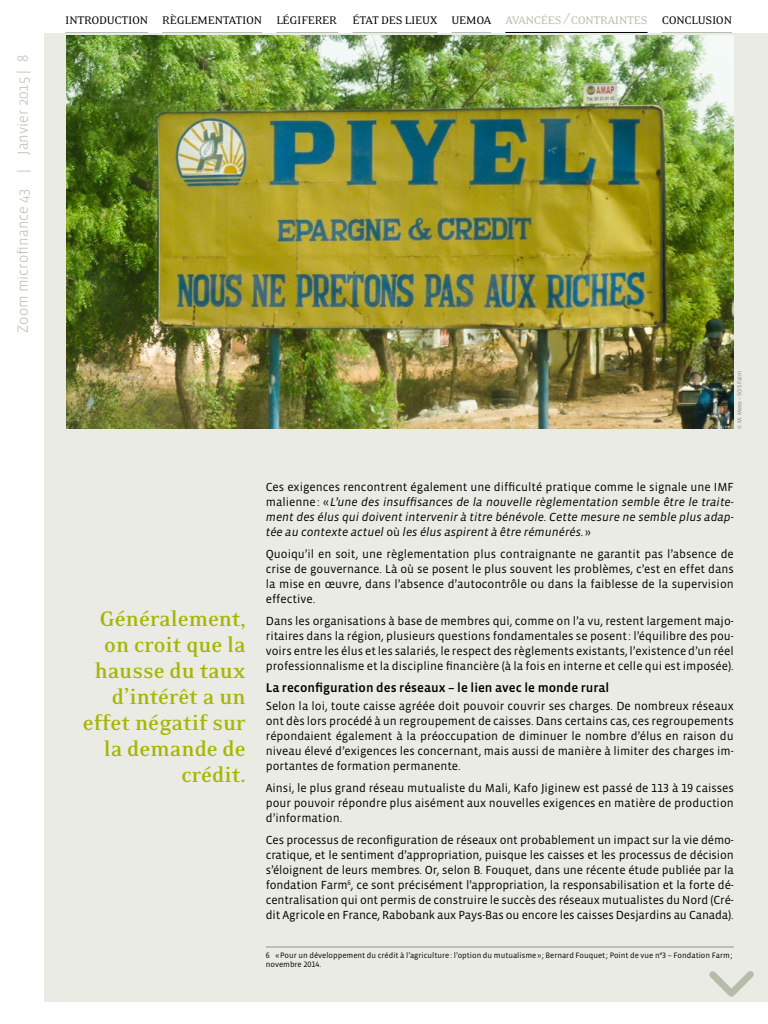
<style>
.page{position:relative;width:768px;height:1024px;background:#fff}
.page>*{position:absolute;margin:0;border:0;box-sizing:border-box;transform-origin:0 0}
.t1{font:700 24.1px/26px "Eidetic Neo";letter-spacing:-.005em;color:#a5b600;text-align:right}
.t2{font:300 14.8px "Vista Sans";color:#b6bcaa}
.t3{font:13px "Vista Sans Med";color:#000}
.t4{font:12.6px "Eidetic Neo";letter-spacing:-.02em;color:#000}
.t5{font:12px/15px "Vista Sans";color:#000;text-align:justify}
.t6{font:italic 12px/15px "Vista Sans";color:#000;text-align:justify}
.t7{font:8px/9px "Vista Sans";color:#000}
.t8{font:6px "Vista Sans Reg";color:#909586}
.s1{font-family:"Vista Sans Alt"}
.s2{color:#b6bcaa}
.s3{font-size:18px;color:#b6bcaa}
.s4{font-style:normal}
</style>
<div class="page">
<div style="left:44px;top:33px;width:724px;height:969px;background:#e9ebe4"></div>
<hr style="left:266px;top:947px;width:468px;height:1px;background:#909586">
<img style="left:67px;top:35px;width:667px;height:394px">
<hr style="left:65px;top:32px;width:83px;height:1px;background:#b6bcaa">
<hr style="left:162px;top:32px;width:100px;height:1px;background:#b6bcaa">
<hr style="left:276px;top:32px;width:62px;height:1px;background:#b6bcaa">
<hr style="left:353px;top:32px;width:84px;height:1px;background:#b6bcaa">
<hr style="left:451px;top:32px;width:40px;height:1px;background:#b6bcaa">
<hr style="left:505px;top:32px;width:143px;height:1px;background:#000">
<hr style="left:662px;top:32px;width:70px;height:1px;background:#b6bcaa">
<svg style="left:709px;top:971px;width:45px;height:26px"></svg>
<p class="t2" style="left:15px;top:333px;width:279px;rotate:-90deg">Zoom microfinance 43 | Janvier 2015 | <span class="s1">8</span></p>
<p class="t4" style="left:65px;top:14px;width:668px">INTRODUCTION RÈGLEMENTATION LÉGIFERER ÉTAT DES LIEUX UEMOA <span class="s2">AVANCÉES</span> <span class="s3">/</span><span class="s2">CONTRAINTES</span> CONCLUSION</p>
<p class="t8" style="left:736px;top:429px;width:59px;rotate:-90deg">© M. Mees – SOS Faim</p>
<h1 class="t1" style="left:83px;top:606px;width:164px">Généralement, on croit que la hausse du taux d’intérêt a un effet négatif sur la demande de crédit.</h1>
<p class="t6" style="left:266px;top:480px;width:470px"><span class="s4">Ces exigences rencontrent également une difficulté pratique comme le signale une IMF malienne: «</span> L’une des insuffisances de la nouvelle règlementation semble être le traite&shy;ment des élus qui doivent intervenir à titre bénévole. Cette mesure ne semble plus adap&shy;tée au contexte actuel <span class="s4">où</span> les élus aspirent à être rémunérés. <span class="s4">»</span></p>
<p class="t5" style="left:266px;top:547px;width:470px">Quoiqu’il en soit, une règlementation plus contraignante ne garantit pas l’absence de crise de gouvernance. Là où se posent le plus souvent les problèmes, c’est en effet dans la mise en œuvre, dans l’absence d’autocontrôle ou dans la faiblesse de la supervision effective.</p>
<p class="t5" style="left:266px;top:614px;width:470px">Dans les organisations à base de membres qui, comme on l’a vu, restent largement majo&shy;ritaires dans la région, plusieurs questions fondamentales se posent: l’équilibre des pou&shy;voirs entre les élus et les salariés, le respect des règlements existants, l’existence d’un réel professionnalisme et la discipline financière (à la fois en interne et celle qui est imposée).</p>
<p class="t3" style="left:266px;top:681px;width:345px">La reconfiguration des réseaux – le lien avec le monde rural</p>
<p class="t5" style="left:266px;top:699px;width:470px">Selon la loi, toute caisse agréée doit pouvoir couvrir ses charges. De nombreux réseaux ont dès lors procédé à un regroupement de caisses. Dans certains cas, ces regroupements répondaient également à la préoccupation de diminuer le nombre d’élus en raison du niveau élevé d’exigences les concernant, mais aussi de manière à limiter des charges im&shy;portantes de formation permanente.</p>
<p class="t5" style="left:266px;top:781px;width:470px">Ainsi, le plus grand réseau mutualiste du Mali, Kafo Jiginew est passé de <span class="s1">113</span> à <span class="s1">19</span> caisses pour pouvoir répondre plus aisément aux nouvelles exigences en matière de production d’information.</p>
<p class="t5" style="left:266px;top:833px;width:470px">Ces processus de reconfiguration de réseaux ont probablement un impact sur la vie démo&shy;cratique, et le sentiment d’appropriation, puisque les caisses et les processus de décision s’éloignent de leurs membres. Or, selon B. Fouquet, dans une récente étude publiée par la fondation Farm<sup>6</sup>, ce sont précisément l’appropriation, la responsabilisation et la forte dé&shy;centralisation qui ont permis de construire le succès des réseaux mutualistes du Nord (Cré&shy;dit Agricole en France, Rabobank aux Pays-Bas ou encore les caisses Desjardins au Canada).</p>
<p class="t7" style="left:266px;top:951px;width:468px">6 «Pour un développement du crédit à l’agriculture: l’option du mutualisme» ; Bernard Fouquet; Point de vue n°<span class="s1">3</span> – Fondation Farm; novembre <span class="s1">2014</span>.</p>
</div>
